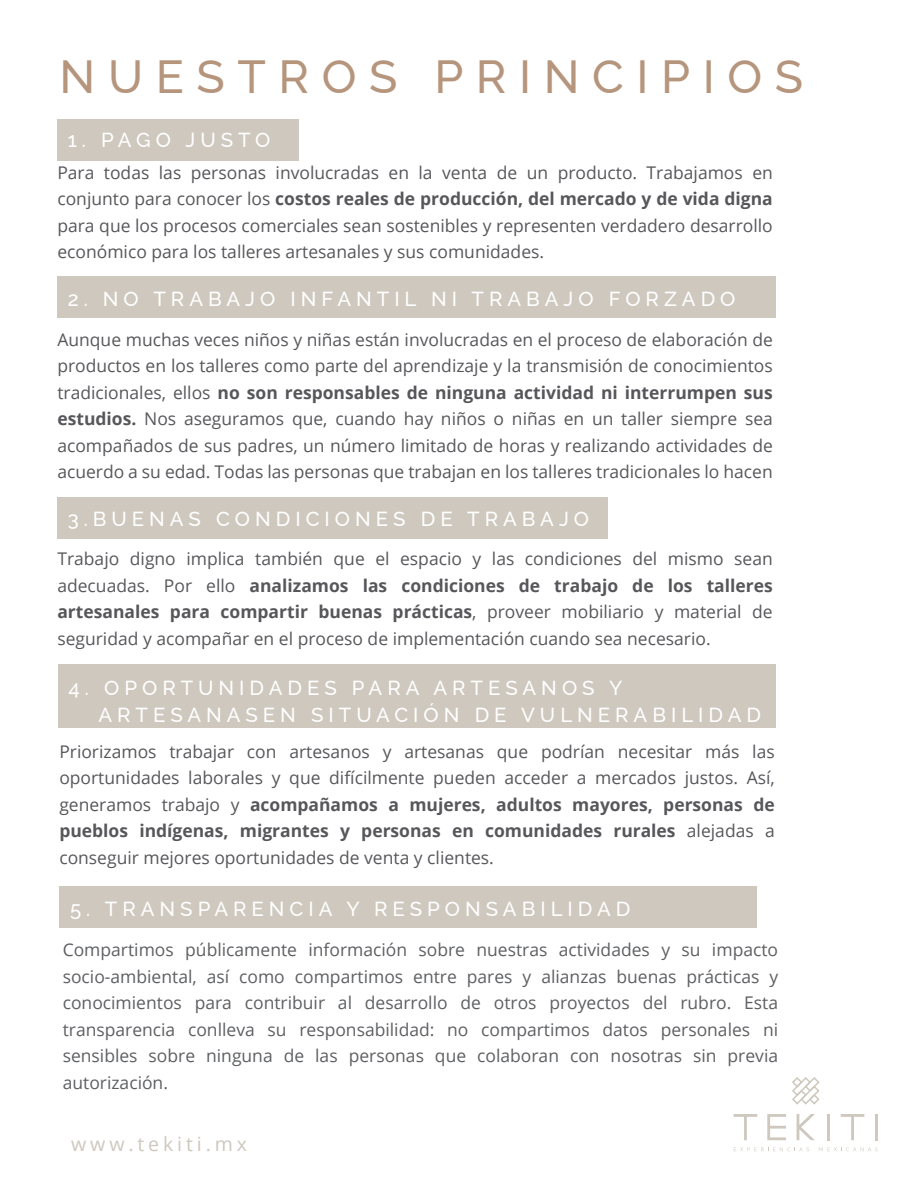
<style>
.page{position:relative;width:918px;height:1188px;background:#fff}
.page>*{position:absolute;margin:0;border:0;box-sizing:border-box;transform-origin:0 0}
.t1{font:100 46.5px "Raleway";letter-spacing:.27em;color:#b6957d}
.t2{font:100 20.4px/27.3px "Raleway";letter-spacing:.245em;color:#fff}
.t3{font:19.5px "Open Sans";letter-spacing:.2em;color:#cec8be}
.t4{font:17.55px/26.5px "Open Sans";color:#57575b;text-align:justify}
.t5{font:17.55px/26.5px "Open Sans";color:#5e5f62;text-align:justify}
.s1{font-weight:700}
</style>
<div class="page">
<div style="left:57px;top:497px;width:551px;height:42px;background:#cec8be"></div>
<div style="left:57px;top:119px;width:242px;height:42px;background:#cec8be"></div>
<div style="left:57px;top:276px;width:719px;height:41px;background:#cec8be"></div>
<div style="left:58px;top:664px;width:718px;height:63px;background:#cec8be"></div>
<div style="left:60px;top:886px;width:697px;height:41px;background:#cec8be"></div>
<hr style="left:827px;top:1114px;width:3px;height:26px;background:#cec8be">
<hr style="left:875px;top:1114px;width:3px;height:26px;background:#cec8be">
<svg style="left:767px;top:1114px;width:19px;height:26px"></svg>
<svg style="left:841px;top:1114px;width:23px;height:26px"></svg>
<svg style="left:734px;top:1114px;width:23px;height:26px"></svg>
<svg style="left:797px;top:1114px;width:18px;height:26px"></svg>
<svg style="left:734px;top:1147px;width:75px;height:4px"></svg>
<svg style="left:819px;top:1147px;width:59px;height:4px"></svg>
<svg style="left:792px;top:1077px;width:28px;height:28px"></svg>
<h1 class="t1" style="left:60px;top:39px;width:745px">NUESTROS PRINCIPIOS</h1>
<p class="t2" style="left:68px;top:124px;width:204px">1. PAGO JUSTO</p>
<p class="t4" style="left:57px;top:159px;width:717px">Para todas las personas involucradas en la venta de un producto. Trabajamos en conjunto para conocer los <span class="s1">costos reales de producción, del mercado y de vida digna </span>para que los procesos comerciales sean sostenibles y representen verdadero desarrollo económico para los talleres artesanales y sus comunidades.</p>
<p class="t2" style="left:68px;top:283px;width:669px">2. NO TRABAJO INFANTIL NI TRABAJO FORZADO</p>
<p class="t4" style="left:57px;top:325px;width:717px">Aunque muchas veces niños y niñas están involucradas en el proceso de elaboración de productos en los talleres como parte del aprendizaje y la transmisión de conocimientos tradicionales, ellos <span class="s1">no son responsables de ninguna actividad ni interrumpen sus estudios.</span> Nos aseguramos que, cuando hay niños o niñas en un taller siempre sea acompañados de sus padres, un número limitado de horas y realizando actividades de acuerdo a su edad. Todas las personas que trabajan en los talleres tradicionales lo hacen</p>
<p class="t2" style="left:68px;top:502px;width:523px">3.BUENAS CONDICIONES DE TRABAJO</p>
<p class="t4" style="left:57px;top:545px;width:717px">Trabajo digno implica también que el espacio y las condiciones del mismo sean adecuadas. Por ello <span class="s1">analizamos las condiciones de trabajo de los talleres artesanales para compartir buenas prácticas</span>, proveer mobiliario y material de seguridad y acompañar en el proceso de implementación cuando sea necesario.</p>
<p class="t2" style="left:98px;top:672px;width:664px;text-indent:-30px">4. OPORTUNIDADES PARA ARTESANOS Y<br>ARTESANASEN SITUACIÓN DE VULNERABILIDAD</p>
<p class="t4" style="left:59px;top:738px;width:717px">Priorizamos trabajar con artesanos y artesanas que podrían necesitar más las oportunidades laborales y que difícilmente pueden acceder a mercados justos. Así, generamos trabajo y <span class="s1">acompañamos a mujeres, adultos mayores, personas de pueblos indígenas, migrantes y personas en comunidades rurales</span> alejadas a conseguir mejores oportunidades de venta y clientes.</p>
<p class="t2" style="left:70px;top:893px;width:562px">5. TRANSPARENCIA Y RESPONSABILIDAD</p>
<p class="t5" style="left:63px;top:936px;width:717px">Compartimos públicamente información sobre nuestras actividades y su impacto socio-ambiental, así como compartimos entre pares y alianzas buenas prácticas y conocimientos para contribuir al desarrollo de otros proyectos del rubro. Esta transparencia conlleva su responsabilidad: no compartimos datos personales ni sensibles sobre ninguna de las personas que colaboran con nosotras sin previa autorización.</p>
<p class="t3" style="left:71px;top:1131px;width:177px">www.tekiti.mx</p>
</div>
